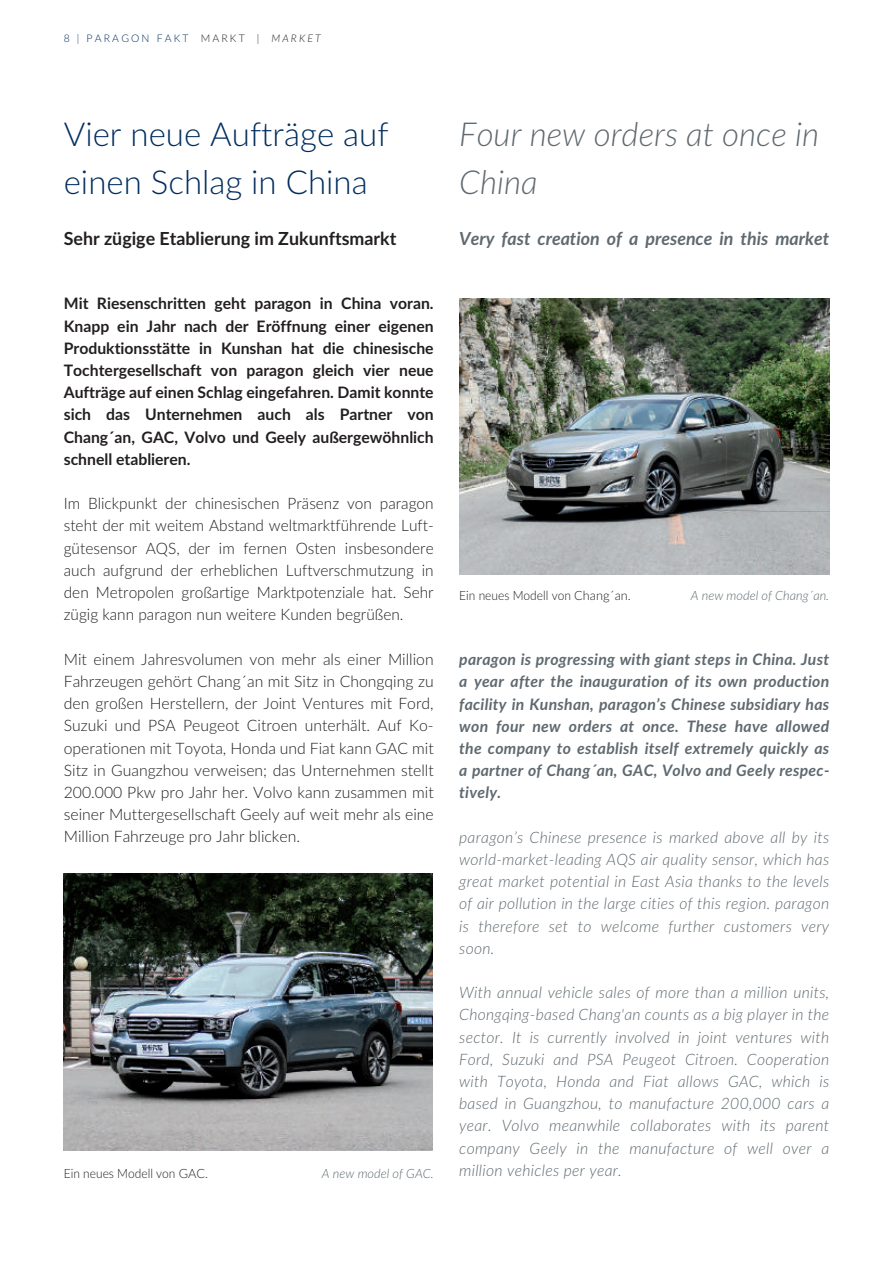
<style>
.page{position:relative;width:893px;height:1263px;background:#fff}
.page>*{position:absolute;margin:0;border:0;box-sizing:border-box;transform-origin:0 0}
.t1{font:300 33px/48px "Lato";color:#002d5e}
.t2{font:italic 300 33px/48px "Lato";color:#5f696f}
.t3{font:italic 700 18px "Lato";color:#5f696f}
.t4{font:700 18px "Lato";color:#231f20}
.t5{font:300 15.75px/22.2px "Lato";color:#231f20;text-align:justify}
.t6{font:italic 300 15.75px/22.2px "Lato";letter-spacing:.015em;color:#5f696f;text-align:justify}
.t7{font:700 15.75px/22.2px "Lato";color:#231f20;text-align:justify}
.t8{font:italic 700 15.75px/22.2px "Lato";letter-spacing:.015em;color:#5f696f;text-align:justify}
.t9{font:300 12.75px "Lato";color:#231f20;scale:.94 1}
.t10{font:italic 300 12.75px "Lato";color:#5f696f}
.t11{font:300 10.5px "Lato";letter-spacing:.205em;color:#002d5e}
.s1{color:#231f20}
.s2{font-style:italic;color:#231f20}
</style>
<div class="page">
<img style="left:64px;top:874px;width:368px;height:276px">
<img style="left:459px;top:298px;width:370px;height:277px">
<p class="t11" style="left:64px;top:33px;width:258px">8 | PARAGON FAKT <span class="s1">MARKT |</span> <span class="s2">MARKET</span></p>
<h1 class="t1" style="left:64px;top:110px;width:326px">Vier neue Aufträge auf einen Schlag in China</h1>
<p class="t4" style="left:64px;top:228px;width:334px">Sehr zügige Etablierung im Zukunftsmarkt</p>
<p class="t7" style="left:64px;top:293px;width:371px">Mit Riesenschritten geht paragon in China voran.<br>Knapp ein Jahr nach der Eröffnung einer eigenen Produktionsstätte in Kunshan hat die chinesische Tochtergesellschaft von paragon gleich vier neue Aufträge auf einen Schlag eingefahren. Damit konnte sich das Unternehmen auch als Partner von Chang´an, GAC, Volvo und Geely außergewöhnlich schnell etablieren.</p>
<p class="t5" style="left:64px;top:493px;width:371px">Im Blickpunkt der chinesischen Präsenz von paragon steht der mit weitem Abstand weltmarktführende Luft&shy;gütesensor AQS, der im fernen Osten insbesondere auch aufgrund der erheblichen Luftverschmutzung in den Metropolen großartige Marktpotenziale hat. Sehr zügig kann paragon nun weitere Kunden begrüßen.</p>
<p class="t5" style="left:64px;top:648px;width:371px">Mit einem Jahresvolumen von mehr als einer Million Fahrzeugen gehört Chang´an mit Sitz in Chongqing zu den großen Herstellern, der Joint Ventures mit Ford, Suzuki und PSA Peugeot Citroen unterhält. Auf Ko&shy;operationen mit Toyota, Honda und Fiat kann GAC mit Sitz in Guangzhou verweisen; das Unternehmen stellt 200.000 Pkw pro Jahr her. Volvo kann zusammen mit seiner Muttergesellschaft Geely auf weit mehr als eine Million Fahrzeuge pro Jahr blicken.</p>
<h1 class="t2" style="left:459px;top:110px;width:361px">Four new orders at once in<br>China</h1>
<p class="t3" style="left:459px;top:228px;width:371px">Very fast creation of a presence in this market</p>
<p class="t9" style="left:459px;top:588px;width:184px">Ein neues Modell von Chang´an.</p>
<p class="t10" style="left:691px;top:588px;width:140px">A new model of Chang´an.</p>
<p class="t8" style="left:459px;top:649px;width:372px">paragon is progressing with giant steps in China. Just a year after the inauguration of its own production facility in Kunshan, paragon’s Chinese subsidiary has won four new orders at once. These have allowed the company to establish itself extremely quickly as a partner of Chang´an, GAC, Volvo and Geely respec&shy;tively.</p>
<p class="t6" style="left:459px;top:826px;width:371px">paragon’s Chinese presence is marked above all by its world-market-leading AQS air quality sensor, which has great market potential in East Asia thanks to the levels of air pollution in the large cities of this region. paragon is therefore set to welcome further customers very soon.</p>
<p class="t6" style="left:459px;top:982px;width:371px">With annual vehicle sales of more than a million units, Chongqing-based Chang'an counts as a big player in the sector. It is currently involved in joint ventures with Ford, Suzuki and PSA Peugeot Citroen. Cooperation with Toyota, Honda and Fiat allows GAC, which is based in Guangzhou, to manufacture 200,000 cars a year. Volvo meanwhile collaborates with its parent company Geely in the manufacture of well over a</p>
<p class="t9" style="left:64px;top:1166px;width:155px">Ein neues Modell von GAC.</p>
<p class="t6" style="left:459px;top:1159px;width:164px">million vehicles per year.</p>
<p class="t10" style="left:322px;top:1166px;width:113px">A new model of GAC.</p>
</div>
